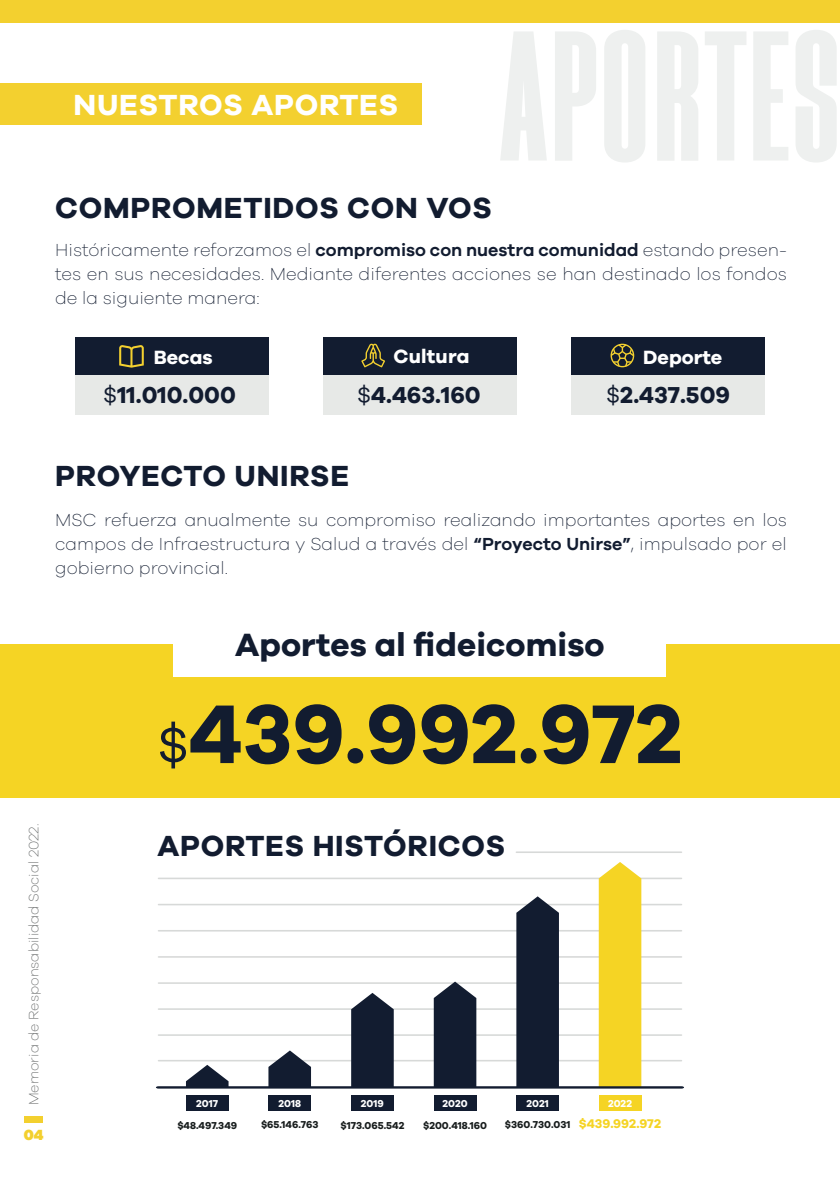
<style>
.page{position:relative;width:840px;height:1191px;background:#fff}
.page>*{position:absolute;margin:0;border:0;box-sizing:border-box;transform-origin:0 0}
.t1{font:700 85.8px "Galano Grotesque";color:#121c30}
.t2{font:700 33.2px "Galano Grotesque";letter-spacing:.005em;color:#121c30}
.t3{font:700 30px "Galano Grotesque";letter-spacing:.025em;color:#121c30}
.t4{font:700 30px "Galano Grotesque";letter-spacing:.025em;color:#fff}
.t5{font:700 23.8px "Galano Grotesque";color:#121c30}
.t6{font:700 19.8px "Galano Grotesque";color:#fff}
.t7{font:200 18px/24px "Galano Grotesque";color:#121c30;text-align:justify}
.t8{font:900 15.2px "Galano Grotesque";color:#f3d02f}
.t9{font:200 14px "Galano Grotesque";color:#585b5b}
.t10{font:700 13px "Galano Grotesque";color:#f5d424}
.t11{font:700 10.4px "Galano Grotesque";color:#181d1d}
.t12{font:700 10.4px "Galano Grotesque";color:#fff}
.s1{font-weight:600}
.s2{font-weight:400}
.s3{font-weight:400;font-size:53.8px}
</style>
<div class="page">
<div style="left:0;top:644px;width:839px;height:153px;background:#f5d424"></div>
<div style="left:174px;top:612px;width:491px;height:64px;background:#fff"></div>
<div style="left:0;top:84px;width:421px;height:41px;background:#f3d02f"></div>
<hr style="left:516px;top:851px;width:165px;height:2px;background:#d7d9d8">
<div style="left:186px;top:1095px;width:42px;height:16px;background:#121c30"></div>
<div style="left:268px;top:1095px;width:43px;height:16px;background:#121c30"></div>
<div style="left:351px;top:1095px;width:42px;height:16px;background:#121c30"></div>
<div style="left:433px;top:1095px;width:43px;height:16px;background:#121c30"></div>
<div style="left:516px;top:1095px;width:42px;height:16px;background:#121c30"></div>
<div style="left:598px;top:1095px;width:43px;height:16px;background:#f5d424"></div>
<div style="left:75px;top:363px;width:194px;height:51px;background:#e7e9e7"></div>
<div style="left:75px;top:337px;width:194px;height:37px;background:#121c30"></div>
<svg style="left:119px;top:345px;width:25px;height:23px"></svg>
<div style="left:571px;top:363px;width:193px;height:51px;background:#e7e9e7"></div>
<div style="left:571px;top:337px;width:193px;height:37px;background:#121c30"></div>
<div style="left:323px;top:363px;width:193px;height:51px;background:#e7e9e7"></div>
<div style="left:323px;top:337px;width:193px;height:37px;background:#121c30"></div>
<div style="left:24px;top:1115px;width:18px;height:7px;background:#f3d02f"></div>
<div style="left:0;top:0;width:839px;height:23px;background:#f3d02f"></div>
<svg style="left:610px;top:344px;width:24px;height:23px"></svg>
<svg style="left:361px;top:344px;width:24px;height:23px"></svg>
<svg style="left:156px;top:862px;width:527px;height:226px"></svg>
<h3 class="t4" style="left:74px;top:86px;width:326px">NUESTROS APORTES</h3>
<h3 class="t3" style="left:55px;top:189px;width:438px">COMPROMETIDOS CON VOS</h3>
<p class="t7" style="left:55px;top:237px;width:732px">Históricamente reforzamos el <span class="s1">compromiso con nuestra comunidad</span> estando presen&shy;tes en sus necesidades. Mediante diferentes acciones se han destinado los fondos de la siguiente manera:</p>
<p class="t6" style="left:154px;top:345px;width:60px">Becas</p>
<h3 class="t5" style="left:103px;top:380px;width:134px"><span class="s2">$</span>11.010.000</h3>
<p class="t6" style="left:393px;top:344px;width:78px">Cultura</p>
<p class="t6" style="left:643px;top:345px;width:81px">Deporte</p>
<h3 class="t5" style="left:357px;top:380px;width:125px"><span class="s2">$</span>4.463.160</h3>
<h3 class="t5" style="left:606px;top:380px;width:125px"><span class="s2">$</span>2.437.509</h3>
<h3 class="t3" style="left:55px;top:457px;width:295px">PROYECTO UNIRSE</h3>
<p class="t7" style="left:55px;top:507px;width:732px">MSC refuerza anualmente su compromiso realizando importantes aportes en los campos de Infraestructura y Salud a través del <span class="s1">“Proyecto Unirse”</span>, impulsado por el gobierno provincial.</p>
<h2 class="t2" style="left:235px;top:624px;width:371px">Aportes al fideicomiso</h2>
<h1 class="t1" style="left:157px;top:681px;width:526px"><span class="s3">$</span>439.992.972</h1>
<p class="t9" style="left:25px;top:1105px;width:283px;rotate:-90deg">Memoria de Responsabilidad Social 2022.</p>
<p class="t8" style="left:24px;top:1125px;width:21px">04</p>
<h3 class="t3" style="left:157px;top:827px;width:349px">APORTES HISTÓRICOS</h3>
<p class="t12" style="left:196px;top:1097px;width:23px">2017</p>
<p class="t11" style="left:177px;top:1118px;width:61px">$48.497.349</p>
<p class="t12" style="left:278px;top:1097px;width:24px">2018</p>
<p class="t11" style="left:261px;top:1118px;width:59px">$65.146.763</p>
<p class="t12" style="left:361px;top:1097px;width:24px">2019</p>
<p class="t11" style="left:340px;top:1118px;width:65px">$173.065.542</p>
<p class="t12" style="left:442px;top:1097px;width:27px">2020</p>
<p class="t11" style="left:423px;top:1118px;width:65px">$200.418.160</p>
<p class="t12" style="left:526px;top:1097px;width:24px">2021</p>
<p class="t11" style="left:504px;top:1118px;width:67px">$360.730.031</p>
<p class="t12" style="left:607px;top:1097px;width:25px">2022</p>
<p class="t10" style="left:578px;top:1115px;width:84px">$439.992.972</p>
</div>
